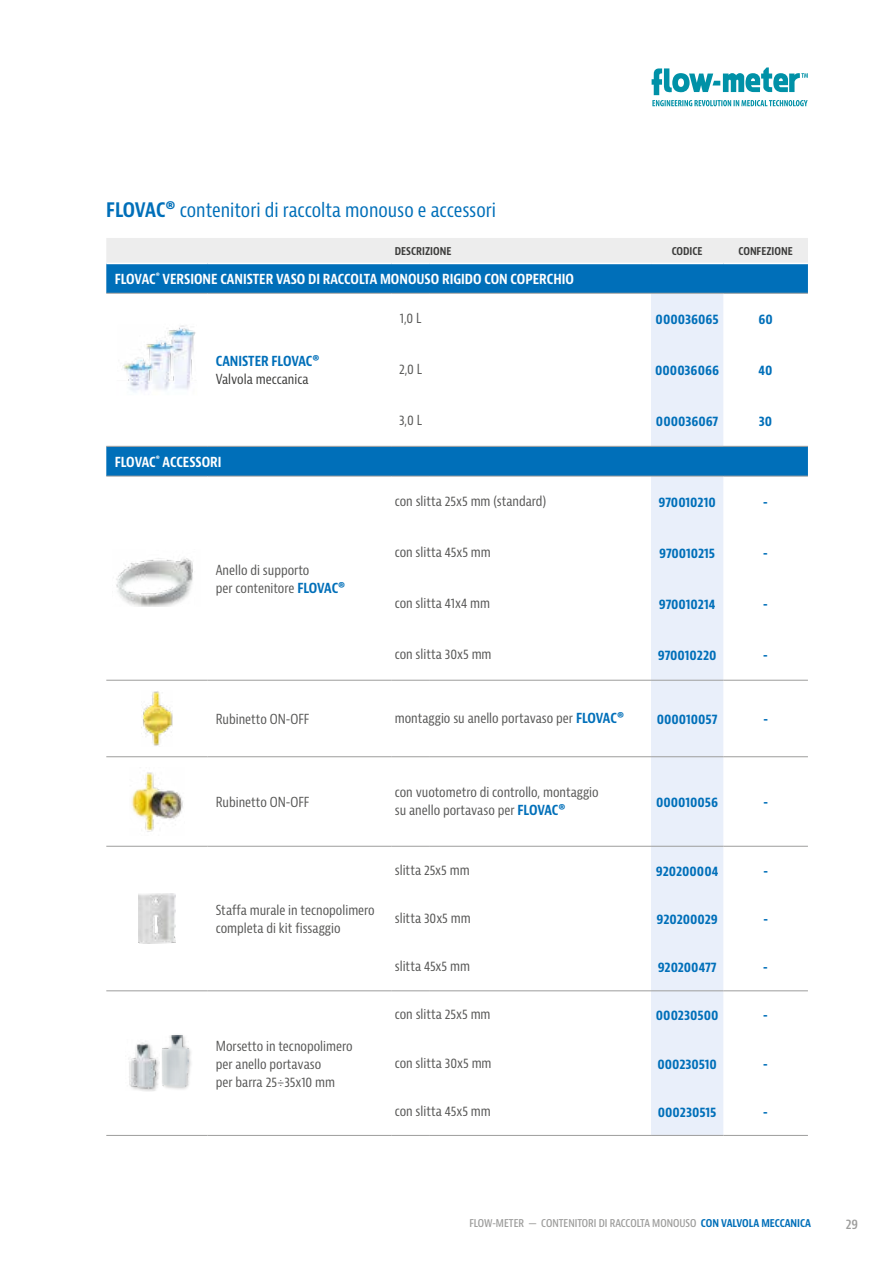
<style>
.page{position:relative;width:893px;height:1263px;background:#fff}
.page>*{position:absolute;margin:0;border:0;box-sizing:border-box;transform-origin:0 0}
.t1{font:condensed 19.5px "Bernina Sans";color:#006fb9}
.t2{font:condensed 13.5px/18px "Bernina Sans";color:#575756}
.t3{font:700 condensed 13.5px "Bernina Sans";letter-spacing:-.005em;color:#006fb9}
.t4{font:700 condensed 13.5px "Bernina Sans";color:#fff}
.t5{font:condensed 13.5px "Bernina Sans";color:#3c3c3b}
.t6{font:600 condensed 13.5px "Bernina Sans";color:#9d9d9c}
.t7{font:700 condensed 13.5px "Bernino Sans";color:#006fb9}
.t8{font:600 condensed 10.5px "Bernina Sans";color:#9d9d9c}
.t9{font:700 condensed 10.5px "Bernina Sans";color:#3c3c3b}
.s1{font-weight:700}
.s2{font-weight:700;color:#006fb9}
</style>
<div class="page">
<div style="left:106px;top:238px;width:702px;height:25px;background:#ededed"></div>
<svg style="left:106px;top:264px;width:702px;height:212px;fill:#006fb9"></svg>
<svg style="left:106px;top:294px;width:545px;height:698px"></svg>
<div style="left:651px;top:294px;width:72px;height:841px;background:#e9effa"></div>
<hr style="left:106px;top:446px;width:101px;height:1px;background:#9d9d9c">
<hr style="left:207px;top:446px;width:184px;height:1px;background:#9d9d9c">
<hr style="left:391px;top:446px;width:39px;height:1px;background:#9d9d9c">
<hr style="left:430px;top:446px;width:221px;height:1px;background:#9d9d9c">
<hr style="left:651px;top:446px;width:72px;height:1px;background:#9d9d9c">
<hr style="left:723px;top:446px;width:85px;height:1px;background:#9d9d9c">
<hr style="left:106px;top:476px;width:101px;height:1px;background:#9d9d9c">
<hr style="left:207px;top:476px;width:184px;height:1px;background:#9d9d9c">
<hr style="left:391px;top:476px;width:39px;height:1px;background:#9d9d9c">
<hr style="left:430px;top:476px;width:221px;height:1px;background:#9d9d9c">
<hr style="left:651px;top:476px;width:72px;height:1px;background:#9d9d9c">
<hr style="left:723px;top:476px;width:85px;height:1px;background:#9d9d9c">
<hr style="left:106px;top:680px;width:101px;height:1px;background:#9d9d9c">
<hr style="left:207px;top:680px;width:184px;height:1px;background:#9d9d9c">
<hr style="left:391px;top:680px;width:39px;height:1px;background:#9d9d9c">
<hr style="left:430px;top:680px;width:221px;height:1px;background:#9d9d9c">
<hr style="left:651px;top:680px;width:72px;height:1px;background:#9d9d9c">
<hr style="left:723px;top:680px;width:85px;height:1px;background:#9d9d9c">
<hr style="left:106px;top:756px;width:101px;height:1px;background:#9d9d9c">
<hr style="left:207px;top:756px;width:184px;height:1px;background:#9d9d9c">
<hr style="left:391px;top:756px;width:39px;height:1px;background:#9d9d9c">
<hr style="left:430px;top:756px;width:221px;height:1px;background:#9d9d9c">
<hr style="left:651px;top:756px;width:72px;height:1px;background:#9d9d9c">
<hr style="left:723px;top:756px;width:85px;height:1px;background:#9d9d9c">
<hr style="left:106px;top:846px;width:101px;height:1px;background:#9d9d9c">
<hr style="left:207px;top:846px;width:184px;height:1px;background:#9d9d9c">
<hr style="left:391px;top:846px;width:39px;height:1px;background:#9d9d9c">
<hr style="left:430px;top:846px;width:221px;height:1px;background:#9d9d9c">
<hr style="left:651px;top:846px;width:72px;height:1px;background:#9d9d9c">
<hr style="left:723px;top:846px;width:85px;height:1px;background:#9d9d9c">
<hr style="left:106px;top:990px;width:101px;height:1px;background:#9d9d9c">
<hr style="left:207px;top:990px;width:184px;height:1px;background:#9d9d9c">
<hr style="left:391px;top:990px;width:39px;height:1px;background:#9d9d9c">
<hr style="left:430px;top:990px;width:221px;height:1px;background:#9d9d9c">
<hr style="left:651px;top:990px;width:72px;height:1px;background:#9d9d9c">
<hr style="left:723px;top:990px;width:85px;height:1px;background:#9d9d9c">
<hr style="left:391px;top:293px;width:39px;height:1px;background:#9d9d9c">
<hr style="left:391px;top:1135px;width:39px;height:1px;background:#9d9d9c">
<hr style="left:430px;top:1135px;width:221px;height:1px;background:#9d9d9c">
<hr style="left:106px;top:1135px;width:101px;height:1px;background:#9d9d9c">
<hr style="left:207px;top:1135px;width:184px;height:1px;background:#9d9d9c">
<hr style="left:651px;top:1135px;width:72px;height:1px;background:#9d9d9c">
<hr style="left:723px;top:1135px;width:85px;height:1px;background:#9d9d9c">
<hr style="left:106px;top:293px;width:101px;height:1px;background:#9d9d9c">
<hr style="left:207px;top:293px;width:184px;height:1px;background:#9d9d9c">
<hr style="left:430px;top:293px;width:221px;height:1px;background:#9d9d9c">
<hr style="left:651px;top:293px;width:72px;height:1px;background:#9d9d9c">
<hr style="left:723px;top:293px;width:85px;height:1px;background:#9d9d9c">
<img style="left:117px;top:324px;width:80px;height:71px">
<img style="left:113px;top:550px;width:88px;height:56px">
<img style="left:141px;top:691px;width:32px;height:55px">
<img style="left:129px;top:768px;width:56px;height:67px">
<img style="left:138px;top:893px;width:37px;height:51px">
<img style="left:129px;top:1042px;width:31px;height:49px">
<div style="left:161px;top:1034px;width:32px;height:57px;background:#000;opacity:.3"></div>
<img style="left:163px;top:1035px;width:25px;height:51px">
<svg style="left:652px;top:67px;width:156px;height:39px"></svg>
<h1 class="t1" style="left:106px;top:198px;width:391px"><span class="s1">FLOVAC®</span> contenitori di raccolta monouso e accessori</h1>
<p class="t9" style="left:395px;top:245px;width:58px">DESCRIZIONE</p>
<p class="t9" style="left:672px;top:245px;width:32px">CODICE</p>
<p class="t9" style="left:738px;top:245px;width:56px">CONFEZIONE</p>
<p class="t4" style="left:115px;top:271px;width:461px">FLOVAC<sup>®</sup> VERSIONE CANISTER VASO DI RACCOLTA MONOUSO RIGIDO CON COPERCHIO</p>
<p class="t3" style="left:216px;top:353px;width:105px">CANISTER FLOVAC®</p>
<p class="t5" style="left:216px;top:371px;width:94px">Valvola meccanica</p>
<p class="t4" style="left:115px;top:453px;width:108px">FLOVAC<sup>®</sup> ACCESSORI</p>
<p class="t2" style="left:216px;top:561px;width:131px">Anello di supporto<br>per contenitore <span class="s2">FLOVAC®</span></p>
<p class="t2" style="left:400px;top:310px;width:23px">1,0 L</p>
<p class="t3" style="left:656px;top:311px;width:65px">000036065</p>
<p class="t3" style="left:758px;top:311px;width:16px">60</p>
<p class="t2" style="left:399px;top:361px;width:25px">2,0 L</p>
<p class="t3" style="left:655px;top:362px;width:65px">000036066</p>
<p class="t3" style="left:759px;top:362px;width:16px">40</p>
<p class="t2" style="left:399px;top:412px;width:24px">3,0 L</p>
<p class="t3" style="left:656px;top:413px;width:64px">000036067</p>
<p class="t3" style="left:759px;top:413px;width:15px">30</p>
<p class="t2" style="left:395px;top:492px;width:153px">con slitta 25x5 mm (standard)</p>
<p class="t3" style="left:659px;top:494px;width:59px">970010210</p>
<p class="t3" style="left:763px;top:494px;width:6px">-</p>
<p class="t2" style="left:395px;top:543px;width:97px">con slitta 45x5 mm</p>
<p class="t3" style="left:659px;top:545px;width:58px">970010215</p>
<p class="t3" style="left:763px;top:545px;width:6px">-</p>
<p class="t2" style="left:395px;top:594px;width:97px">con slitta 41x4 mm</p>
<p class="t3" style="left:659px;top:596px;width:58px">970010214</p>
<p class="t3" style="left:763px;top:596px;width:6px">-</p>
<p class="t2" style="left:395px;top:645px;width:98px">con slitta 30x5 mm</p>
<p class="t3" style="left:658px;top:647px;width:60px">970010220</p>
<p class="t3" style="left:763px;top:647px;width:6px">-</p>
<p class="t2" style="left:216px;top:710px;width:95px">Rubinetto ON-OFF</p>
<p class="t2" style="left:395px;top:709px;width:231px">montaggio su anello portavaso per <span class="s2">FLOVAC®</span></p>
<p class="t3" style="left:657px;top:711px;width:62px">000010057</p>
<p class="t3" style="left:763px;top:711px;width:6px">-</p>
<p class="t2" style="left:216px;top:793px;width:95px">Rubinetto ON-OFF</p>
<p class="t2" style="left:395px;top:783px;width:205px">con vuotometro di controllo, montaggio su anello portavaso per <span class="s2">FLOVAC®</span></p>
<p class="t3" style="left:656px;top:794px;width:64px">000010056</p>
<p class="t3" style="left:763px;top:794px;width:6px">-</p>
<p class="t2" style="left:216px;top:901px;width:160px">Staffa murale in tecnopolimero completa di kit fissaggio</p>
<p class="t2" style="left:216px;top:1037px;width:138px">Morsetto in tecnopolimero per anello portavaso<br>per barra 25÷35x10 mm</p>
<p class="t2" style="left:395px;top:861px;width:76px">slitta 25x5 mm</p>
<p class="t3" style="left:656px;top:862px;width:64px">920200004</p>
<p class="t3" style="left:763px;top:862px;width:6px">-</p>
<p class="t2" style="left:395px;top:909px;width:77px">slitta 30x5 mm</p>
<p class="t3" style="left:656px;top:911px;width:63px">920200029</p>
<p class="t3" style="left:763px;top:911px;width:6px">-</p>
<p class="t2" style="left:395px;top:957px;width:77px">slitta 45x5 mm</p>
<p class="t3" style="left:658px;top:959px;width:60px">920200477</p>
<p class="t7" style="left:763px;top:959px;width:6px">-</p>
<p class="t2" style="left:395px;top:1006px;width:97px">con slitta 25x5 mm</p>
<p class="t3" style="left:656px;top:1007px;width:64px">000230500</p>
<p class="t3" style="left:763px;top:1007px;width:6px">-</p>
<p class="t2" style="left:395px;top:1054px;width:98px">con slitta 30x5 mm</p>
<p class="t3" style="left:657px;top:1055px;width:61px">000230510</p>
<p class="t3" style="left:763px;top:1055px;width:6px">-</p>
<p class="t2" style="left:395px;top:1102px;width:97px">con slitta 45x5 mm</p>
<p class="t3" style="left:658px;top:1103px;width:60px">000230515</p>
<p class="t3" style="left:763px;top:1103px;width:6px">-</p>
<p class="t8" style="left:469px;top:1217px;width:343px">FLOW-METER — CONTENITORI DI RACCOLTA MONOUSO <span class="s2">CON VALVOLA MECCANICA</span></p>
<p class="t6" style="left:846px;top:1215px;width:14px">29</p>
</div>
